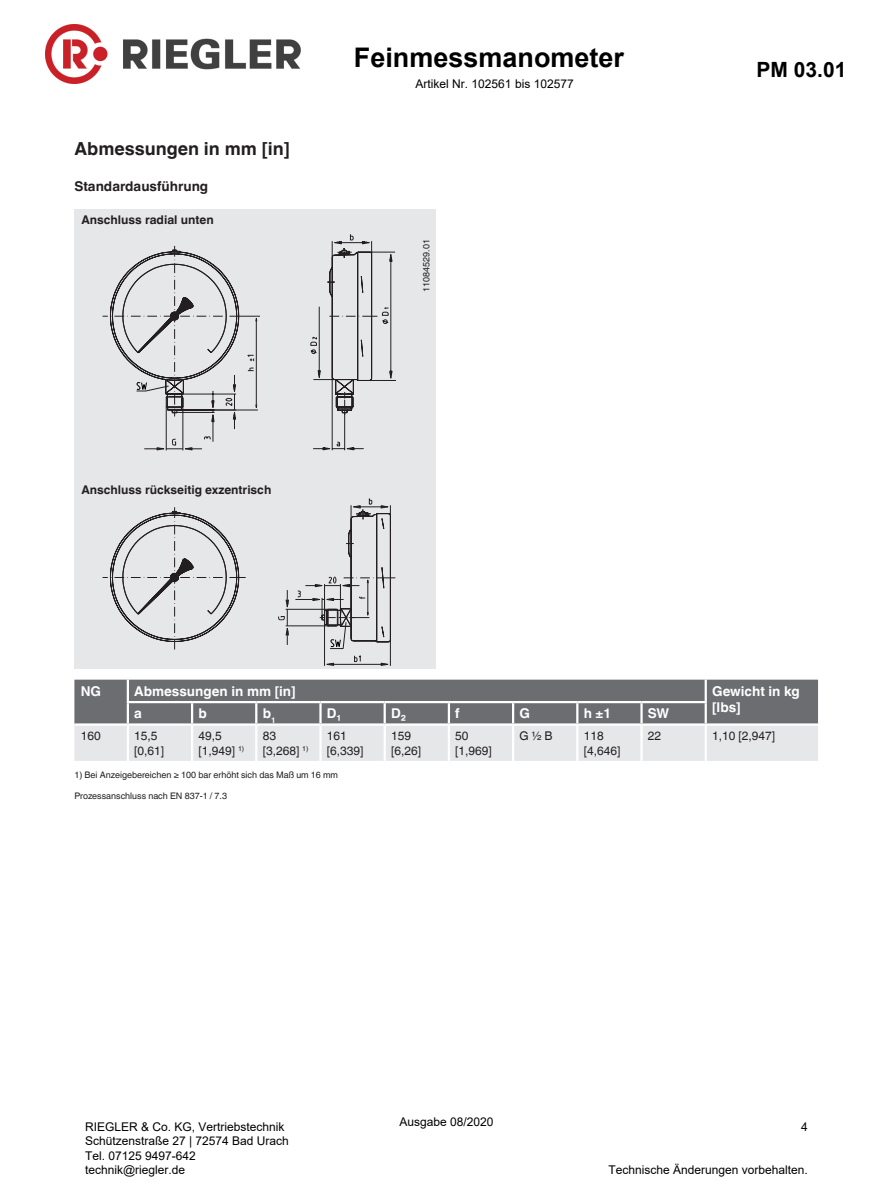
<style>
.page{position:relative;width:893px;height:1188px;background:#fff}
.page>*{position:absolute;margin:0;border:0;box-sizing:border-box;transform-origin:0 0}
.t1{font:700 27px "Arial";color:#000}
.t2{font:700 21px "Arial";color:#000}
.t3{font:700 18px "Helvetica World";color:#231f20}
.t4{font:700 13.5px/16.5px "Helvetica World";color:#fff}
.t5{font:700 13.5px "Helvetica World";color:#231f20}
.t6{font:12px/14.4px "Arial";color:#000}
.t7{font:12px/15px "Helvetica World";color:#231f20}
.t8{font:700 12px "Helvetica World";color:#231f20}
.t9{font:9px "Helvetica World";color:#231f20}
.s1{font-style:inherit}
</style>
<div class="page">
<div style="left:74px;top:209px;width:362px;height:460px;background:#e6e7e9"></div>
<svg style="left:74px;top:680px;width:744px;height:81px;background:#a4a5a7"></svg>
<hr style="left:127px;top:701px;width:65px;height:2px;background:#fff">
<hr style="left:192px;top:701px;width:64px;height:2px;background:#fff">
<hr style="left:191px;top:703px;width:2px;height:20px;background:#fff">
<hr style="left:256px;top:701px;width:64px;height:2px;background:#fff">
<hr style="left:255px;top:703px;width:2px;height:20px;background:#fff">
<hr style="left:320px;top:701px;width:65px;height:2px;background:#fff">
<hr style="left:319px;top:703px;width:3px;height:20px;background:#fff">
<hr style="left:385px;top:701px;width:64px;height:2px;background:#fff">
<hr style="left:384px;top:703px;width:2px;height:20px;background:#fff">
<hr style="left:449px;top:701px;width:64px;height:2px;background:#fff">
<hr style="left:448px;top:703px;width:2px;height:20px;background:#fff">
<hr style="left:513px;top:701px;width:64px;height:2px;background:#fff">
<hr style="left:512px;top:703px;width:2px;height:20px;background:#fff">
<hr style="left:577px;top:701px;width:64px;height:2px;background:#fff">
<hr style="left:576px;top:703px;width:2px;height:20px;background:#fff">
<hr style="left:641px;top:701px;width:66px;height:2px;background:#fff">
<hr style="left:640px;top:703px;width:3px;height:20px;background:#fff">
<hr style="left:127px;top:726px;width:2px;height:35px;background:#fff">
<hr style="left:191px;top:726px;width:2px;height:35px;background:#fff">
<hr style="left:255px;top:726px;width:2px;height:35px;background:#fff">
<hr style="left:319px;top:726px;width:3px;height:35px;background:#fff">
<hr style="left:384px;top:726px;width:2px;height:35px;background:#fff">
<hr style="left:448px;top:726px;width:2px;height:35px;background:#fff">
<hr style="left:512px;top:726px;width:2px;height:35px;background:#fff">
<hr style="left:576px;top:726px;width:2px;height:35px;background:#fff">
<hr style="left:640px;top:726px;width:3px;height:35px;background:#fff">
<hr style="left:705px;top:726px;width:2px;height:35px;background:#fff">
<hr style="left:128px;top:723px;width:64px;height:3px;background:#fff">
<hr style="left:192px;top:723px;width:64px;height:3px;background:#fff">
<hr style="left:256px;top:723px;width:64px;height:3px;background:#fff">
<hr style="left:320px;top:723px;width:65px;height:3px;background:#fff">
<hr style="left:385px;top:723px;width:64px;height:3px;background:#fff">
<hr style="left:449px;top:723px;width:64px;height:3px;background:#fff">
<hr style="left:513px;top:723px;width:64px;height:3px;background:#fff">
<hr style="left:577px;top:723px;width:64px;height:3px;background:#fff">
<hr style="left:641px;top:723px;width:65px;height:3px;background:#fff">
<hr style="left:127px;top:680px;width:2px;height:21px;background:#fff">
<hr style="left:127px;top:703px;width:2px;height:20px;background:#fff">
<hr style="left:74px;top:723px;width:54px;height:3px;background:#fff">
<hr style="left:705px;top:680px;width:2px;height:21px;background:#fff">
<hr style="left:705px;top:703px;width:2px;height:20px;background:#fff">
<hr style="left:706px;top:723px;width:112px;height:3px;background:#fff">
<svg style="left:103px;top:246px;width:292px;height:420px"></svg>
<img style="left:45px;top:25px;width:256px;height:58px">
<h3 class="t3" style="left:74px;top:138px;width:217px">Abmessungen in mm [in]</h3>
<p class="t5" style="left:74px;top:178px;width:135px">Standardausführung</p>
<p class="t8" style="left:81px;top:213px;width:134px">Anschluss radial unten</p>
<h1 class="t1" style="left:354px;top:38px;width:272px">Feinmessmanometer</h1>
<p class="t6" style="left:416px;top:76px;width:160px">Artikel Nr. 102<span class="s1">561 bis 102577</span></p>
<p class="t9" style="left:421px;top:292px;width:54px;rotate:-90deg">11084529.01</p>
<p class="t8" style="left:81px;top:483px;width:191px">Anschluss rückseitig exzentrisch</p>
<h2 class="t2" style="left:757px;top:55px;width:91px">PM 0<span class="s1">3</span>.<span class="s1">01</span></h2>
<p class="t4" style="left:81px;top:683px;width:22px">NG</p>
<p class="t4" style="left:134px;top:683px;width:163px">Abmessungen in mm [in]</p>
<p class="t4" style="left:712px;top:683px;width:89px">Gewicht in kg [lbs]</p>
<p class="t4" style="left:134px;top:705px;width:9px">a</p>
<p class="t4" style="left:198px;top:705px;width:10px">b</p>
<p class="t4" style="left:263px;top:705px;width:14px">b<sub>1</sub></p>
<p class="t4" style="left:327px;top:705px;width:16px">D₁</p>
<p class="t4" style="left:391px;top:705px;width:17px">D₂</p>
<p class="t4" style="left:455px;top:705px;width:6px">f</p>
<p class="t4" style="left:519px;top:705px;width:12px">G</p>
<p class="t4" style="left:584px;top:705px;width:29px">h ±1</p>
<p class="t4" style="left:648px;top:705px;width:23px">SW</p>
<p class="t7" style="left:81px;top:728px;width:22px">160</p>
<p class="t7" style="left:134px;top:728px;width:32px">15,5 [0,61]</p>
<p class="t7" style="left:198px;top:728px;width:47px">49,5 [1,949] <sup>1)</sup></p>
<p class="t7" style="left:263px;top:728px;width:47px">83 [3,268] <sup>1)</sup></p>
<p class="t7" style="left:327px;top:728px;width:38px">161 [6,339]</p>
<p class="t7" style="left:391px;top:728px;width:32px">159 [6,26]</p>
<p class="t7" style="left:455px;top:728px;width:38px">50 [1,969]</p>
<p class="t7" style="left:519px;top:728px;width:35px">G ½ B</p>
<p class="t7" style="left:584px;top:728px;width:38px">118 [4,646]</p>
<p class="t7" style="left:648px;top:728px;width:15px">22</p>
<p class="t7" style="left:712px;top:728px;width:64px">1,10 [2,947]</p>
<p class="t9" style="left:74px;top:769px;width:265px">1) Bei Anzeigebereichen ≥ 100 bar erhöht sich das Maß um 16 mm</p>
<p class="t9" style="left:74px;top:790px;width:154px">Prozessanschluss nach EN 837-1 / 7.3</p>
<p class="t6" style="left:85px;top:1119px;width:205px">RIEGLER &amp; Co. KG, Vertriebstechnik<br>Schützenstraße 27 | 72574 Bad Urach<br>Tel. 07125 9497-642 technik@riegler.de</p>
<p class="t6" style="left:399px;top:1115px;width:96px">Ausgabe 08/2020</p>
<p class="t6" style="left:801px;top:1119px;width:8px">4</p>
<p class="t6" style="left:608px;top:1162px;width:201px">Technische Änderungen vorbehalten.</p>
</div>
